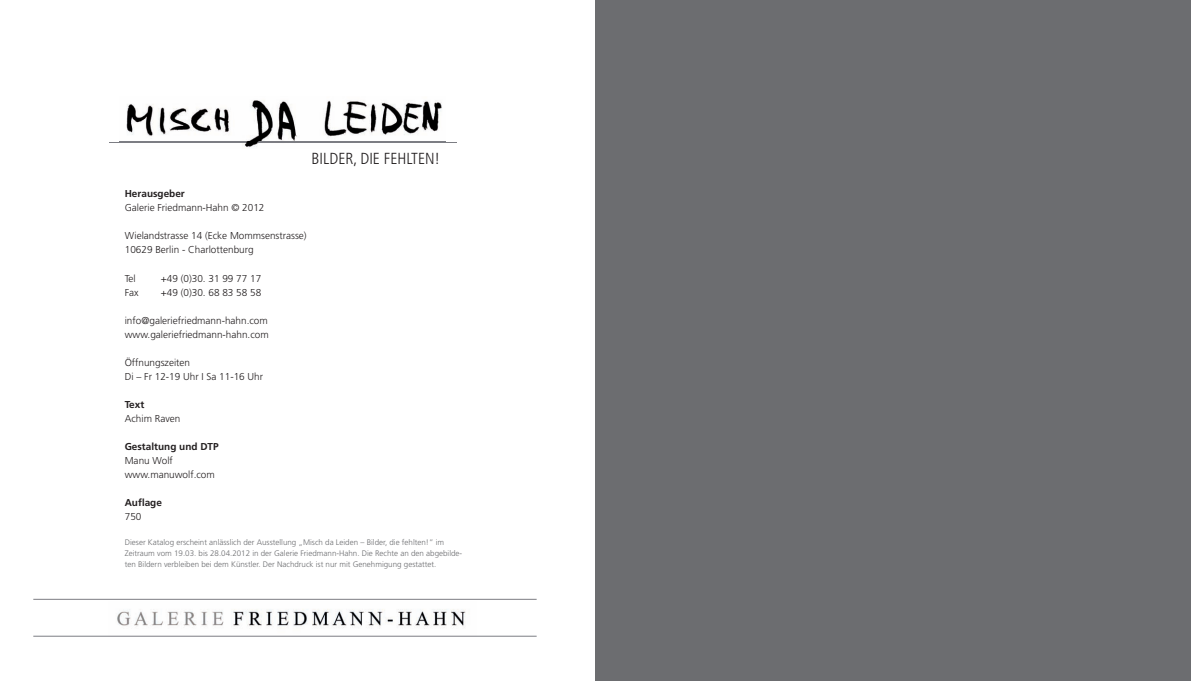
<style>
.page{position:relative;width:1191px;height:681px;background:#fff}
.page>*{position:absolute;margin:0;border:0;box-sizing:border-box;transform-origin:0 0}
.t1{font:300 condensed 16px "Frutiger";color:#231f20}
.t2{font:300 10px/14px "Frutiger";color:#231f20}
.t3{font:700 10px "Frutiger";color:#231f20}
.t4{font:300 8px/11px "Frutiger";color:#6c6d70}
</style>
<div class="page">
<div style="left:595px;top:0;width:596px;height:680px;background:#6c6d70"></div>
<img style="left:117px;top:609px;width:349px;height:19px">
<hr style="left:33px;top:598px;width:503px;height:1px;background:#7c7d83">
<hr style="left:33px;top:635px;width:503px;height:1px;background:#7c7d83">
<hr style="left:109px;top:142px;width:348px;height:1px;background:#7c7d83">
<img style="left:119px;top:100px;width:326px;height:48px">
<img style="left:119px;top:142px;width:326px;height:1px">
<h1 class="t1" style="left:312px;top:149px;width:130px">BILDER, DIE FEHLTEN!</h1>
<p class="t3" style="left:125px;top:188px;width:62px">Herausgeber</p>
<p class="t2" style="left:125px;top:201px;width:141px">Galerie Friedmann-Hahn © 2012</p>
<p class="t2" style="left:125px;top:229px;width:183px">Wielandstrasse 14 (Ecke Mommsenstrasse)<br>10629 Berlin - Charlottenburg</p>
<p class="t2" style="left:125px;top:271px;width:13px">Tel</p>
<p class="t2" style="left:161px;top:271px;width:102px">+49 (0)30. 31 99 77 17</p>
<p class="t2" style="left:125px;top:285px;width:15px">Fax</p>
<p class="t2" style="left:161px;top:285px;width:102px">+49 (0)30. 68 83 58 58</p>
<p class="t2" style="left:125px;top:313px;width:145px">info@galeriefriedmann-hahn.com www.galeriefriedmann-hahn.com</p>
<p class="t2" style="left:125px;top:355px;width:140px">Öffnungszeiten<br>Di – Fr 12-19 Uhr I Sa 11-16 Uhr</p>
<p class="t3" style="left:125px;top:398px;width:21px">Text</p>
<p class="t2" style="left:125px;top:411px;width:57px">Achim Raven</p>
<p class="t3" style="left:125px;top:440px;width:95px">Gestaltung und DTP</p>
<p class="t2" style="left:125px;top:453px;width:92px">Manu Wolf www.manuwolf.com</p>
<p class="t3" style="left:125px;top:496px;width:39px">Auflage</p>
<p class="t2" style="left:125px;top:509px;width:18px">750</p>
<p class="t4" style="left:125px;top:536px;width:339px">Dieser Katalog erscheint anlässlich der Ausstellung „Misch da Leiden – Bilder, die fehlten!” im<br>Zeitraum vom 19.03. bis 28.04.2012 in der Galerie Friedmann-Hahn. Die Rechte an den abgebilde&shy;ten Bildern verbleiben bei dem Künstler. Der Nachdruck ist nur mit Genehmigung gestattet.</p>
</div>
